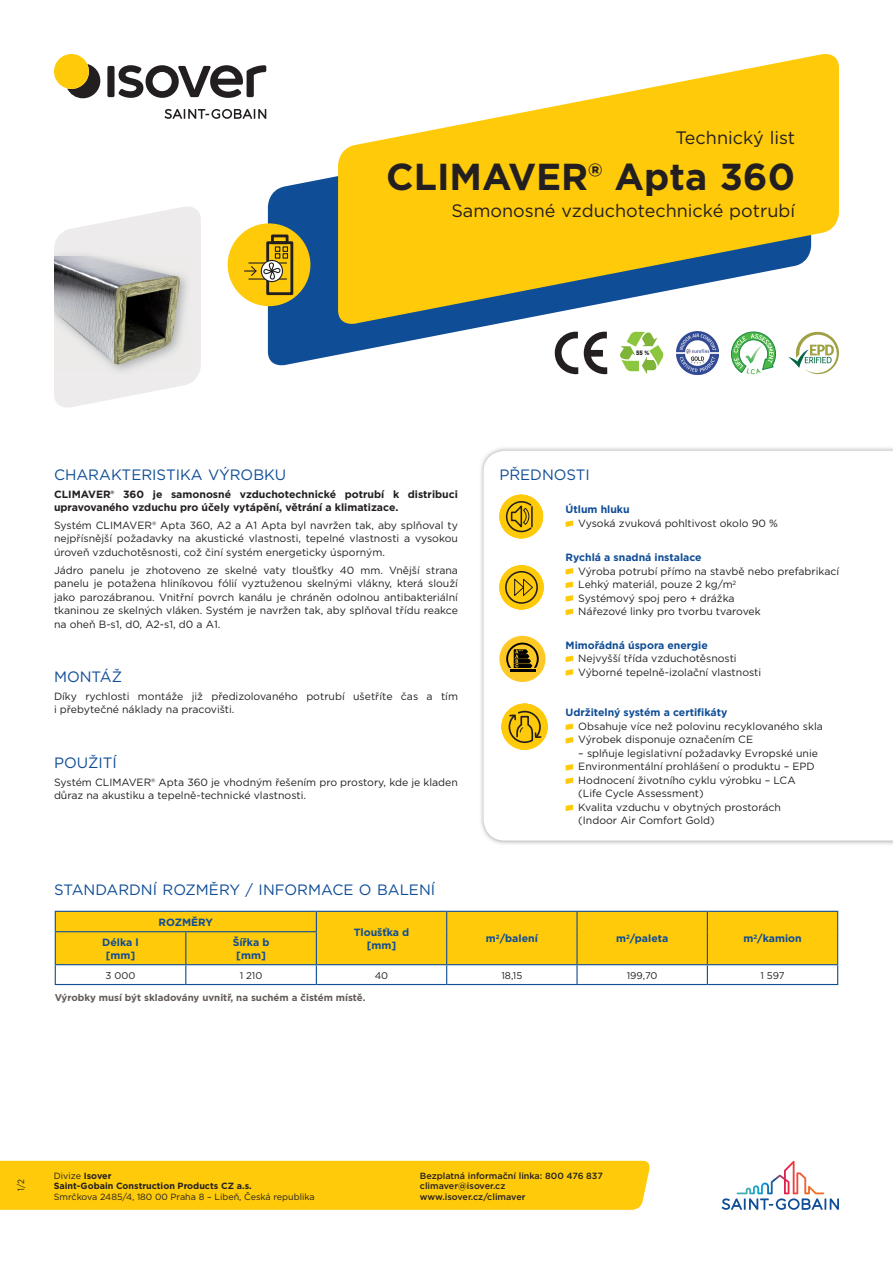
<style>
.page{position:relative;width:893px;height:1263px;background:#fff}
.page>*{position:absolute;margin:0;border:0;box-sizing:border-box;transform-origin:0 0}
.t1{font:700 37.5px "Gotham";color:#231f20}
.t2{font:18px "Gotham";color:#231f20}
.t3{font:15px "Gotham";color:#0f4d96}
.t4{font:10.5px/13.5px "Gotham";color:#231f20}
.t5{font:700 10.5px/12.6px "Gotham";color:#0f4d96;text-align:center}
.t6{font:700 10.5px/13.5px "Gotham";color:#231f20}
.t7{font:700 9.75px "Gotham";color:#635a57}
.t8{font:9.75px "Gotham";color:#231f20}
.t9{font:500 9px/10.8px "Gotham";color:#231f20}
.t10{font:700 9px/10.8px "Gotham";color:#231f20}
.t11{font:9px "Gotham";color:#231f20}
.t12{font:9px "Gotham";color:#231f20;scale:.9 1}
.t13{font:900 6.3px "Gotham";color:#231f20;scale:.86 1}
.s1{font-weight:400}
</style>
<div class="page">
<div style="left:0;top:1161px;width:650px;height:49px;background:#feca0a"></div>
<svg style="left:164px;top:109px;width:102px;height:10px"></svg>
<svg style="left:67px;top:64px;width:33px;height:34px"></svg>
<div style="left:107px;top:66px;width:8px;height:31px;background:#231f20;border-radius:2px"></div>
<svg style="left:118px;top:65px;width:148px;height:33px"></svg>
<div style="left:54px;top:54px;width:35px;height:35px;background:#feca0a;border-radius:50%"></div>
<svg style="left:722px;top:1161px;width:117px;height:49px"></svg>
<img style="left:481px;top:448px;width:412px;height:396px">
<svg style="left:484px;top:451px;width:409px;height:389px"></svg>
<svg style="left:566px;top:520px;width:7px;height:7px"></svg>
<svg style="left:566px;top:568px;width:7px;height:7px"></svg>
<svg style="left:566px;top:582px;width:7px;height:6px"></svg>
<svg style="left:566px;top:595px;width:7px;height:7px"></svg>
<svg style="left:566px;top:609px;width:7px;height:6px"></svg>
<svg style="left:566px;top:656px;width:7px;height:6px"></svg>
<svg style="left:566px;top:669px;width:7px;height:7px"></svg>
<svg style="left:566px;top:723px;width:7px;height:7px"></svg>
<svg style="left:566px;top:737px;width:7px;height:6px"></svg>
<svg style="left:566px;top:764px;width:7px;height:6px"></svg>
<svg style="left:566px;top:777px;width:7px;height:7px"></svg>
<svg style="left:566px;top:804px;width:7px;height:7px"></svg>
<svg style="left:499px;top:495px;width:44px;height:43px"></svg>
<svg style="left:501px;top:703px;width:47px;height:47px"></svg>
<svg style="left:499px;top:565px;width:45px;height:44px"></svg>
<div style="left:505px;top:571px;width:33px;height:33px;border:2px solid #231f20;border-radius:50%"></div>
<div style="left:499px;top:636px;width:47px;height:46px;background:#fec927;border-radius:50%"></div>
<hr style="left:510px;top:669px;width:25px;height:3px;background:#000001">
<svg style="left:506px;top:643px;width:33px;height:25px"></svg>
<svg style="left:55px;top:911px;width:783px;height:73px"></svg>
<hr style="left:55px;top:984px;width:131px;height:1px;background:#0f4d96">
<hr style="left:186px;top:984px;width:130px;height:1px;background:#0f4d96">
<hr style="left:316px;top:984px;width:131px;height:1px;background:#0f4d96">
<hr style="left:447px;top:984px;width:130px;height:1px;background:#0f4d96">
<hr style="left:577px;top:984px;width:130px;height:1px;background:#0f4d96">
<hr style="left:707px;top:984px;width:131px;height:1px;background:#0f4d96">
<svg style="left:268px;top:176px;width:490px;height:192px;fill:#0f4d96"></svg>
<svg style="left:338px;top:54px;width:501px;height:273px;fill:#feca0a"></svg>
<svg style="left:788px;top:332px;width:51px;height:42px"></svg>
<svg style="left:555px;top:332px;width:23px;height:42px"></svg>
<svg style="left:584px;top:332px;width:23px;height:42px"></svg>
<svg style="left:731px;top:332px;width:45px;height:42px"></svg>
<svg style="left:620px;top:332px;width:44px;height:42px"></svg>
<img style="left:676px;top:332px;width:43px;height:42px">
<svg style="left:54px;top:207px;width:147px;height:201px"></svg>
<div style="left:228px;top:223px;width:82px;height:83px;background:#feca0a;border-radius:50%"></div>
<div style="left:266px;top:241px;width:27px;height:54px;border:3px solid #231f20"></div>
<div style="left:271px;top:234px;width:18px;height:10px;border:3px solid #231f20"></div>
<div style="left:261px;top:260px;width:21px;height:22px;background:#272324;border-radius:50%"></div>
<div style="left:261px;top:260px;width:22px;height:22px;border:1px solid #231f20;border-radius:50%"></div>
<svg style="left:244px;top:246px;width:44px;height:34px"></svg>
<img style="left:54px;top:250px;width:136px;height:125px">
<img style="left:54px;top:256px;width:144px;height:116px">
<h2 class="t2" style="left:676px;top:126px;width:121px">Technický list</h2>
<h1 class="t1" style="left:386px;top:152px;width:411px">CLIMAVER® Apta 360</h1>
<h2 class="t2" style="left:451px;top:199px;width:345px">Samonosné vzduchotechnické potrubí</h2>
<p class="t13" style="left:636px;top:348px;width:17px">55 %</p>
<h3 class="t3" style="left:54px;top:465px;width:234px">CHARAKTERISTIKA VÝROBKU</h3>
<p class="t6" style="left:54px;top:487px;width:405px">CLIMAVER® 360 je samonosné vzduchotechnické potrubí k distribuci upravovaného vzduchu pro účely vytápění, větrání a klimatizace.</p>
<p class="t4" style="left:54px;top:518px;width:405px;text-align:justify">Systém CLIMAVER® Apta 360, A2 a A1 Apta byl navržen tak, aby splňoval ty nejpřísnější požadavky na akustické vlastnosti, tepelné vlastnosti a vysokou úroveň vzduchotěsnosti, což činí systém energeticky úsporným.</p>
<p class="t4" style="left:54px;top:563px;width:405px;text-align:justify">Jádro panelu je zhotoveno ze skelné vaty tloušťky 40 mm. Vnější strana panelu je potažena hliníkovou fólií vyztuženou skelnými vlákny, která slouží jako parozábranou. Vnitřní povrch kanálu je chráněn odolnou antibakteriální tkaninou ze skelných vláken. Systém je navržen tak, aby splňoval třídu reakce na oheň B-s1, d0, A2-s1, d0 a A1.</p>
<h3 class="t3" style="left:54px;top:667px;width:70px">MONTÁŽ</h3>
<p class="t4" style="left:54px;top:689px;width:405px">Díky rychlosti montáže již předizolovaného potrubí ušetříte čas a tím i přebytečné náklady na pracovišti.</p>
<h3 class="t3" style="left:54px;top:753px;width:64px">POUŽITÍ</h3>
<p class="t4" style="left:54px;top:775px;width:405px">Systém CLIMAVER® Apta 360 je vhodným řešením pro prostory, kde je kladen důraz na akustiku a tepelně-technické vlastnosti.</p>
<h3 class="t3" style="left:54px;top:880px;width:383px">STANDARDNÍ ROZMĚRy / INFORMACE O BALENÍ</h3>
<h3 class="t3" style="left:499px;top:465px;width:92px">PŘEDNOSTI</h3>
<p class="t5" style="left:566px;top:503px;width:66px">Útlum hluku</p>
<p class="t4" style="left:578px;top:516px;width:201px">Vysoká zvuková pohltivost okolo 90 %</p>
<p class="t5" style="left:566px;top:551px;width:138px">Rychlá a snadná instalace</p>
<p class="t4" style="left:578px;top:564px;width:262px">Výroba potrubí přímo na stavbě nebo prefabrikací Lehký materiál, pouze 2 kg/m<sup>2<br></sup>Systémový spoj pero + drážka<br>Nářezové linky pro tvorbu tvarovek</p>
<p class="t5" style="left:566px;top:638px;width:144px">Mimořádná úspora energie</p>
<p class="t4" style="left:578px;top:651px;width:184px">Nejvyšší třída vzduchotěsnosti<br>Výborné tepelně-izolační vlastnosti</p>
<p class="t5" style="left:566px;top:706px;width:163px">Udržitelný systém a certifikáty</p>
<p class="t4" style="left:578px;top:719px;width:246px">Obsahuje více než polovinu recyklovaného skla<br>Výrobek disponuje označením CE</p>
<p class="t4" style="left:578px;top:746px;width:241px">– splňuje legislativní požadavky Evropské unie Environmentální prohlášení o produktu – EPD Hodnocení životního cyklu výrobku – LCA (Life Cycle Assessment)<br>Kvalita vzduchu v obytných prostorách (Indoor Air Comfort Gold)</p>
<p class="t5" style="left:159px;top:916px;width:56px">RoZMĚRy</p>
<p class="t5" style="left:354px;top:926px;width:57px">tloušťka d [mm]</p>
<p class="t5" style="left:486px;top:932px;width:54px">m<sup>2</sup>/balení</p>
<p class="t5" style="left:616px;top:932px;width:54px">m<sup>2</sup>/paleta</p>
<p class="t5" style="left:743px;top:932px;width:60px">m<sup>2</sup>/kamion</p>
<p class="t5" style="left:102px;top:936px;width:38px">délka l [mm]</p>
<p class="t5" style="left:233px;top:936px;width:38px">Šířka b [mm]</p>
<p class="t8" style="left:106px;top:969px;width:31px">3 000</p>
<p class="t8" style="left:240px;top:969px;width:24px">1 210</p>
<p class="t8" style="left:375px;top:969px;width:15px">40</p>
<p class="t8" style="left:501px;top:969px;width:22px">18,15</p>
<p class="t8" style="left:627px;top:969px;width:32px">199,70</p>
<p class="t8" style="left:760px;top:969px;width:26px">1 597</p>
<p class="t7" style="left:55px;top:991px;width:312px">Výrobky musí být skladovány uvnitř, na suchém a čistém místě.</p>
<p class="t12" style="left:15px;top:1191px;width:15px;rotate:-90deg">1/2</p>
<p class="t10" style="left:54px;top:1170px;width:199px"><span class="s1">Divize</span> Isover<br>Saint-Gobain Construction Products CZ a.s.</p>
<p class="t11" style="left:54px;top:1191px;width:262px">Smrčkova 2485/4, 180 00 Praha 8 – Libeň, Česká republika</p>
<p class="t9" style="left:420px;top:1170px;width:184px">Bezplatná informační linka: 800 476 837 climaver@isover.cz www.isover.cz/climaver</p>
</div>
